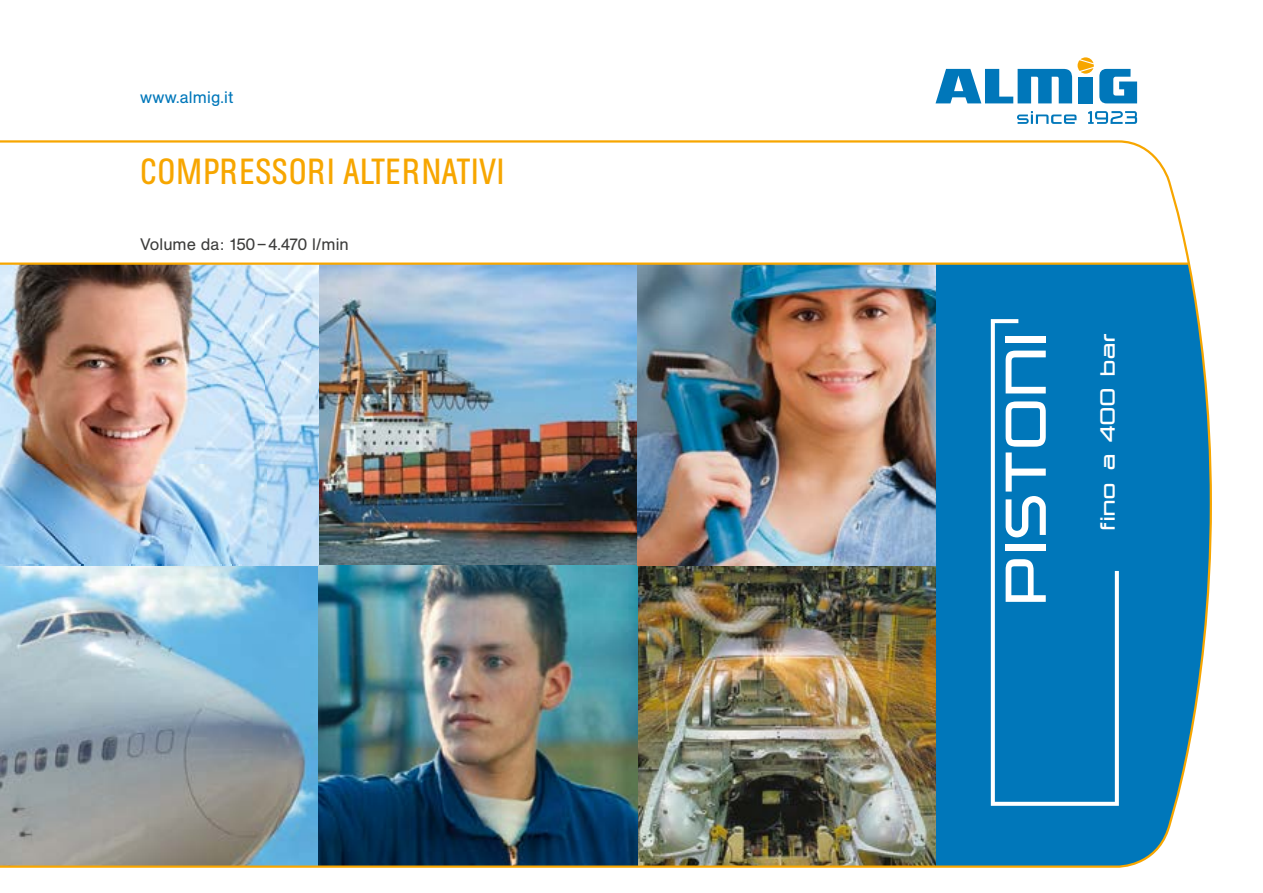
<style>
.page{position:relative;width:1263px;height:893px;background:#fff}
.page>*{position:absolute;margin:0;border:0;box-sizing:border-box;transform-origin:0 0}
.t1{font:300 62.7px "Trade Marker OT";letter-spacing:.06em;color:#fff}
.t2{font:36px "AG Buch Condensed BQ";letter-spacing:.02em;color:#f7a600}
.t3{font:300 22.5px "Trade Marker OT";letter-spacing:.05em;color:#fff}
.t4{font:16.5px "AG Buch BQ";color:#3c3c3b}
.t5{font:16.5px "AG Buch BQ";letter-spacing:.01em;color:#0077ba}
</style>
<div class="page">
<svg style="left:935px;top:57px;width:202px;height:46px"></svg>
<svg style="left:1017px;top:111px;width:59px;height:13px"></svg>
<svg style="left:1088px;top:111px;width:49px;height:13px"></svg>
<img style="left:0;top:140px;width:1212px;height:728px">
<div style="left:991px;top:319px;width:128px;height:487px;background:#0077ba"></div>
<p class="t5" style="left:140px;top:88px;width:95px">www.almig.it</p>
<h2 class="t2" style="left:140px;top:151px;width:365px">COMPRESSORI ALTERNATIVI</h2>
<p class="t4" style="left:140px;top:235px;width:210px">Volume da: 150 – 4.470 l/min</p>
<h1 class="t1" style="left:990px;top:604px;width:272px;rotate:-90deg">PISTONI</h1>
<h3 class="t3" style="left:1095px;top:529px;width:197px;rotate:-90deg">fino a 400 bar</h3>
</div>
